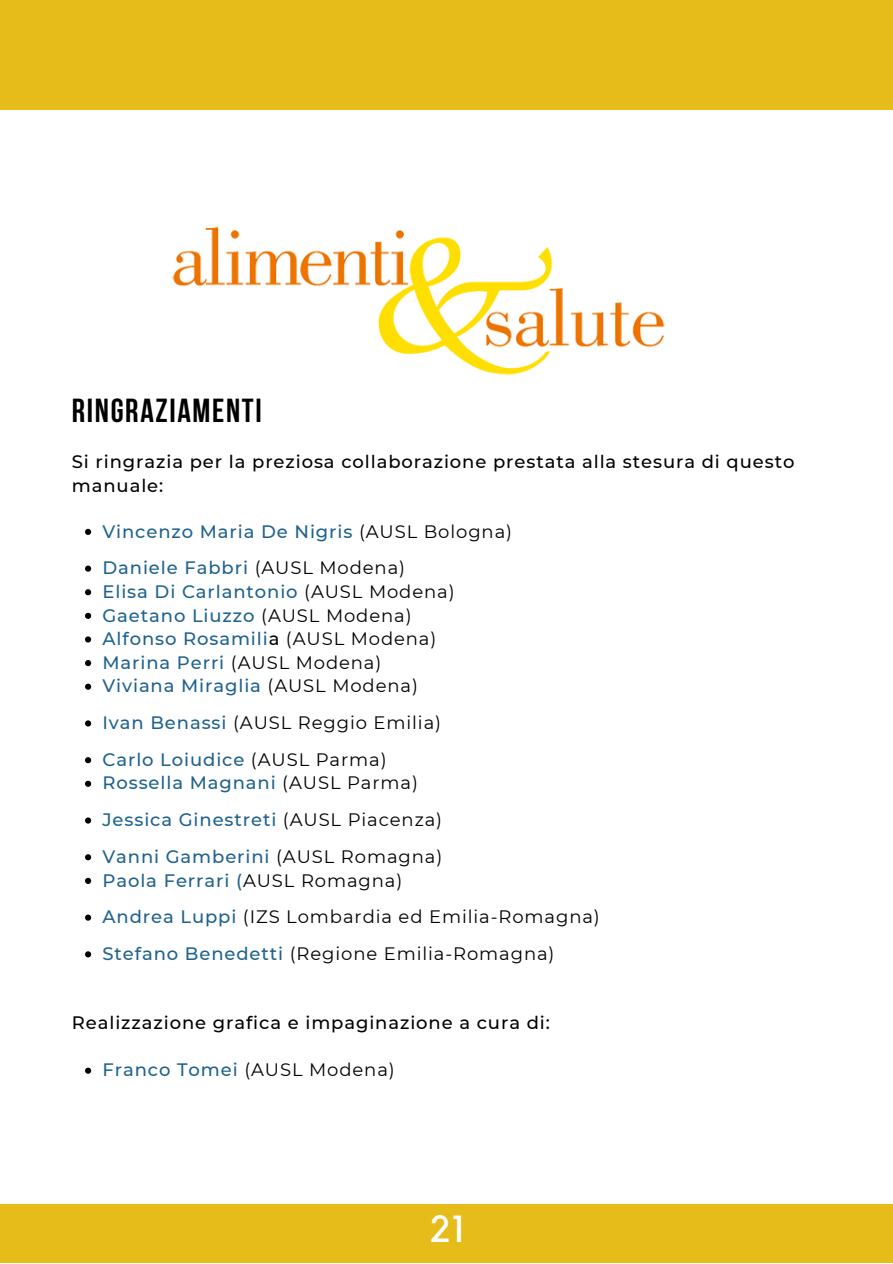
<style>
.page{position:relative;width:893px;height:1264px;background:#fff}
.page>*{position:absolute;margin:0;border:0;box-sizing:border-box;transform-origin:0 0}
.t1{font:37.5px "Kollektif";color:#fff}
.t2{font:700 33.15px "Bebas Neue";letter-spacing:.05em;color:#000}
.t3{font:500 18px/23.5px "Montserrat";letter-spacing:.05em;color:#1f628e}
.t4{font:18px/36.8px "Montserrat";letter-spacing:.05em;color:#000}
.t5{font:500 18px/23.5px "Montserrat";letter-spacing:.05em;color:#000}
.s1{font-weight:400;color:#000}
.s2{color:#000}
.s3{font-weight:500;color:#1f628e}
</style>
<div class="page">
<div style="left:0;top:1203px;width:892px;height:59px;background:#e6bc1a"></div>
<div style="left:0;top:0;width:892px;height:109px;background:#e6bc1a"></div>
<svg style="left:85px;top:529px;width:6px;height:6px"></svg>
<svg style="left:85px;top:565px;width:6px;height:6px"></svg>
<svg style="left:85px;top:589px;width:6px;height:6px"></svg>
<svg style="left:85px;top:613px;width:6px;height:6px"></svg>
<svg style="left:85px;top:636px;width:6px;height:6px"></svg>
<svg style="left:85px;top:660px;width:6px;height:6px"></svg>
<svg style="left:85px;top:683px;width:6px;height:6px"></svg>
<svg style="left:85px;top:720px;width:6px;height:6px"></svg>
<svg style="left:85px;top:757px;width:6px;height:6px"></svg>
<svg style="left:85px;top:780px;width:6px;height:6px"></svg>
<svg style="left:85px;top:817px;width:6px;height:6px"></svg>
<svg style="left:85px;top:854px;width:6px;height:6px"></svg>
<svg style="left:85px;top:877px;width:6px;height:7px"></svg>
<svg style="left:85px;top:914px;width:6px;height:6px"></svg>
<svg style="left:85px;top:951px;width:6px;height:6px"></svg>
<svg style="left:85px;top:1067px;width:6px;height:6px"></svg>
<img style="left:172px;top:226px;width:493px;height:150px">
<h2 class="t2" style="left:72px;top:397px;width:191px">RINGRAZIAMENTI</h2>
<p class="t5" style="left:72px;top:450px;width:724px">Si ringrazia per la preziosa collaborazione prestata alla stesura di questo manuale:</p>
<p class="t3" style="left:102px;top:512px;width:411px;line-height:36.8px">Vincenzo Maria De Nigris <span class="s1">(AUSL Bologna)<br></span>Daniele Fabbri <span class="s1">(AUSL Modena)</span></p>
<p class="t3" style="left:102px;top:579px;width:353px">Elisa Di Carlantonio <span class="s1">(AUSL Modena)<br></span>Gaetano Liuzzo <span class="s1">(AUSL Modena)<br></span>Alfonso Rosamili<span class="s2">a</span> <span class="s1">(AUSL Modena)<br></span>Marina Perri <span class="s1">(AUSL Modena)<br></span>Viviana Miraglia <span class="s1">(AUSL Modena)</span></p>
<p class="t4" style="left:102px;top:704px;width:340px"><span class="s3">Ivan Benassi</span> (AUSL Reggio Emilia)<br><span class="s3">Carlo Loiudice</span> (AUSL Parma)</p>
<p class="t3" style="left:102px;top:764px;width:341px;line-height:36.8px">Rossella Magnani <span class="s1">(AUSL Parma)<br></span>Jessica Ginestreti <span class="s1">(AUSL Piacenza)<br></span>Vanni Gamberini <span class="s1">(AUSL Romagna)</span></p>
<p class="t4" style="left:102px;top:861px;width:499px"><span class="s3">Paola Ferrari (</span>AUSL Romagna)<br><span class="s3">Andrea Luppi</span> (IZS Lombardia ed Emilia-Romagna)<br><span class="s3">Stefano Benedetti</span> (Regione Emilia-Romagna)</p>
<p class="t5" style="left:72px;top:1010px;width:479px">Realizzazione grafica e impaginazione a cura di:</p>
<p class="t4" style="left:102px;top:1051px;width:294px"><span class="s3">Franco Tomei</span> (AUSL Modena)</p>
<h1 class="t1" style="left:430px;top:1212px;width:35px">21</h1>
</div>
